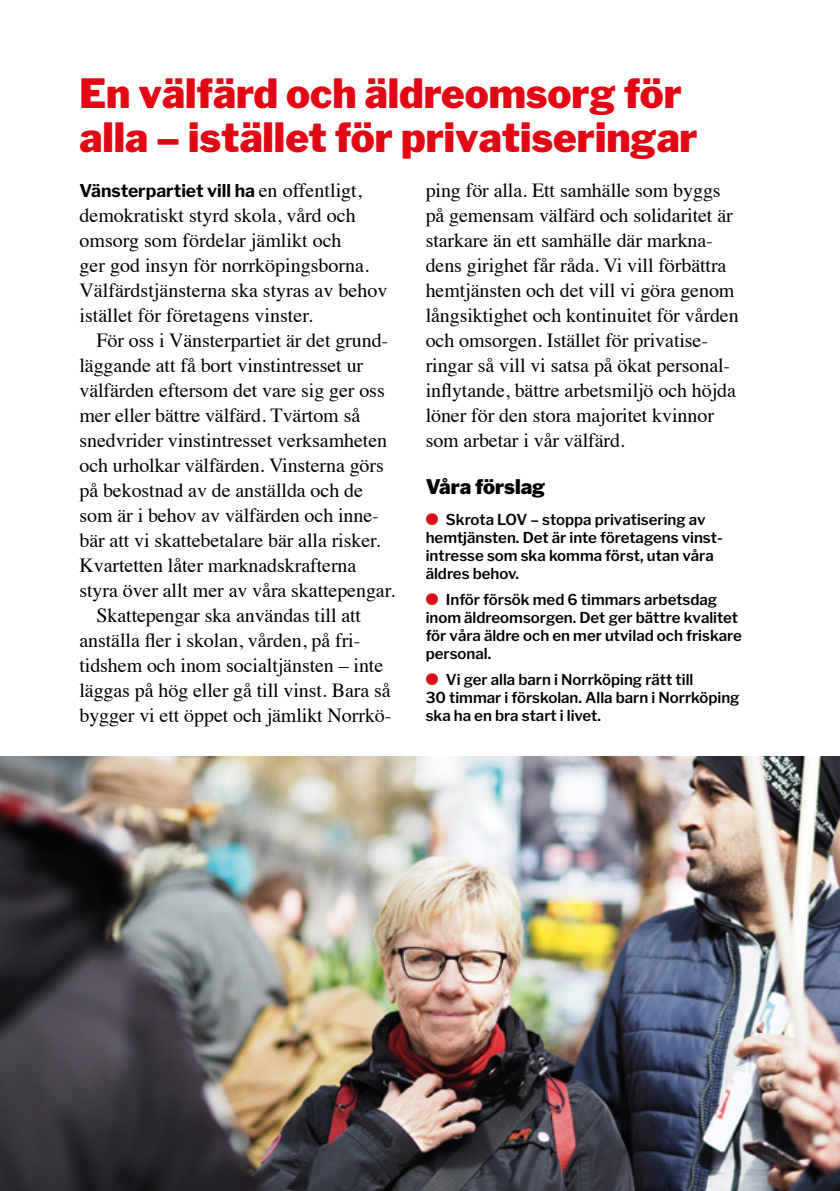
<style>
.page{position:relative;width:840px;height:1191px;background:#fff}
.page>*{position:absolute;margin:0;border:0;box-sizing:border-box;transform-origin:0 0}
.Rubrik_2{font:900 40px/44px "Libre Franklin";color:#e30613}
.Brödtext_indrag{font:20px/25px "Times";letter-spacing:-.005em;color:#000}
.Brödtext{font:20px/25px "Times";color:#000}
.Rubrik_3{font:900 20px "Libre Franklin";color:#000}
.Brödtext-2{font:700 17.6px "Libre Franklin";color:#000}
.Frågor{font:600 15px/18px "Libre Franklin";color:#000}
.s1{font-family:"Times";font-weight:400;font-size:20px}
.s2{font-family:"Monotype Sorts";font-weight:400;font-size:16px;color:#e30613}
</style>
<div class="page">
<img style="left:0;top:756px;width:839px;height:435px">
<p class="Rubrik_2" style="left:79px;top:72px;width:619px">En välfärd och äldreomsorg för alla – istället för privatiseringar</p>
<p class="Brödtext-2" style="left:79px;top:180px;width:284px">Vänsterpartiet vill ha <span class="s1">en offentligt,</span></p>
<p class="Brödtext" style="left:79px;top:201px;width:309px">demokratiskt styrd skola, vård och omsorg som fördelar jämlikt och<br>ger god insyn för norrköpingsborna.<br>Välfärdstjänsterna ska styras av behov istället för företagens vinster.</p>
<p class="Brödtext_indrag" style="left:79px;top:326px;width:317px;text-indent:17px">För oss i Vänsterpartiet är det grund&shy;läggande att få bort vinstintresset ur välfärden eftersom det vare sig ger oss mer eller bättre välfärd. Tvärtom så snedvrider vinstintresset verksamheten och urholkar välfärden. Vinsterna görs på bekostnad av de anställda och de som är i behov av välfärden och inne&shy;bär att vi skattebetalare bär alla risker.<br>Kvartetten låter marknadskrafterna styra över allt mer av våra skattepengar.</p>
<p class="Brödtext_indrag" style="left:79px;top:601px;width:313px;text-indent:17px">Skattepengar ska användas till att anställa fler i skolan, vården, på fri&shy;tidshem och inom socialtjänsten – inte läggas på hög eller gå till vinst. Bara så bygger vi ett öppet och jämlikt Norrkö-</p>
<p class="Brödtext_indrag" style="left:425px;top:176px;width:314px">ping för alla. Ett samhälle som byggs på gemensam välfärd och solidaritet är starkare än ett samhälle där markna&shy;dens girighet får råda. Vi vill förbättra hemtjänsten och det vill vi göra genom långsiktighet och kontinuitet för vården och omsorgen. Istället för privatise&shy;ringar så vill vi satsa på ökat personal&shy;inflytande, bättre arbetsmiljö och höjda löner för den stora majoritet kvinnor som arbetar i vår välfärd.</p>
<p class="Rubrik_3" style="left:425px;top:474px;width:121px">Våra förslag</p>
<p class="Frågor" style="left:425px;top:511px;width:298px"><span class="s2">l</span> Skrota LOV – stoppa privatisering av hemtjänsten. Det är inte företagens vinst&shy;intresse som ska komma först, utan våra äldres behov.</p>
<p class="Frågor" style="left:425px;top:590px;width:317px"><span class="s2">l</span> Inför försök med 6 timmars arbetsdag inom äldreomsorgen. Det ger bättre kvalitet för våra äldre och en mer utvilad och friskare personal.</p>
<p class="Frågor" style="left:425px;top:670px;width:315px"><span class="s2">l</span> Vi ger alla barn i Norrköping rätt till<br>30 timmar i förskolan. Alla barn i Norrköping ska ha en bra start i livet.</p>
</div>
